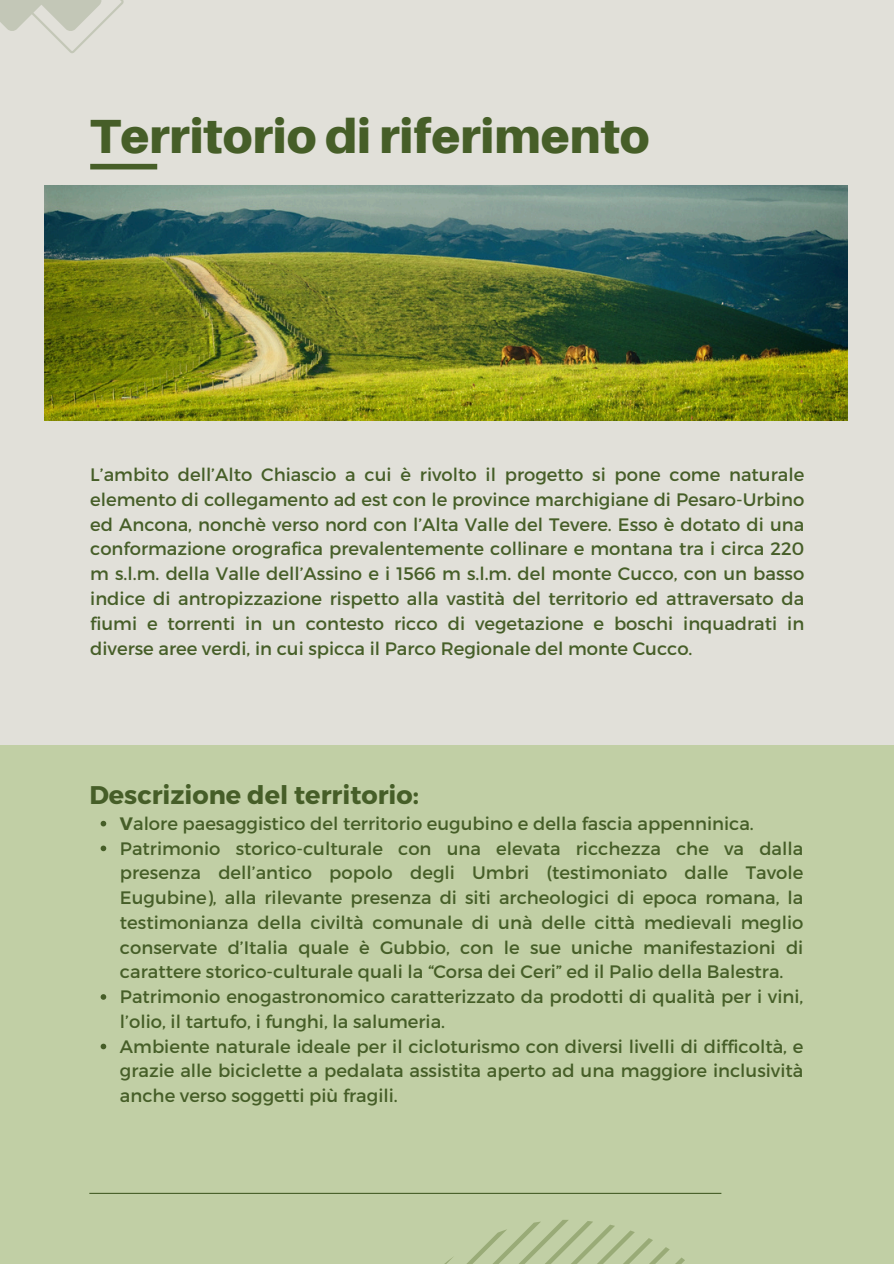
<style>
.page{position:relative;width:894px;height:1264px;background:#fff}
.page>*{position:absolute;margin:0;border:0;box-sizing:border-box;transform-origin:0 0}
.t1{font:900 48px "Aileron";color:#465e28}
.t2{font:700 25.5px "Montserrat";color:#465e28}
.t3{font:18px/24.8px "Montserrat";color:#465e28;text-align:justify}
.s1{font-weight:700}
</style>
<div class="page">
<div style="left:0;top:0;width:893px;height:1263px;background:#e1e0d9"></div>
<div style="left:0;top:745px;width:893px;height:518px;background:#c1cfa5"></div>
<hr style="left:89px;top:1192px;width:632px;height:1px;background:#465e28">
<div style="left:90px;top:164px;width:67px;height:5px;background:#465e28"></div>
<svg style="left:0;top:0;width:123px;height:53px"></svg>
<svg style="left:446px;top:1220px;width:239px;height:43px"></svg>
<img style="left:45px;top:186px;width:802px;height:234px">
<svg style="left:101px;top:820px;width:5px;height:6px"></svg>
<svg style="left:101px;top:845px;width:5px;height:6px"></svg>
<svg style="left:101px;top:994px;width:5px;height:5px"></svg>
<svg style="left:101px;top:1043px;width:5px;height:6px"></svg>
<h1 class="t1" style="left:90px;top:106px;width:561px">Territorio di riferimento</h1>
<p class="t3" style="left:90px;top:461px;width:715px">L’ambito dell’Alto Chiascio a cui è rivolto il progetto si pone come naturale elemento di collegamento ad est con le province marchigiane di Pesaro-Urbino ed Ancona, nonchè verso nord con l’Alta Valle del Tevere. Esso è dotato di una conformazione orografica prevalentemente collinare e montana tra i circa 220 m s.l.m. della Valle dell’Assino e i 1566 m s.l.m. del monte Cucco, con un basso indice di antropizzazione rispetto alla vastità del territorio ed attraversato da fiumi e torrenti in un contesto ricco di vegetazione e boschi inquadrati in diverse aree verdi, in cui spicca il Parco Regionale del monte Cucco.</p>
<p class="t2" style="left:89px;top:778px;width:331px">Descrizione del territorio:</p>
<p class="t3" style="left:120px;top:810px;width:635px"><span class="s1">V</span>alore paesaggistico del territorio eugubino e della fascia appenninica.</p>
<p class="t3" style="left:120px;top:834px;width:684px">Patrimonio storico-culturale con una elevata ricchezza che va dalla presenza dell’antico popolo degli Umbri (testimoniato dalle Tavole Eugubine), alla rilevante presenza di siti archeologici di epoca romana, la testimonianza della civiltà comunale di unà delle città medievali meglio conservate d’Italia quale è Gubbio, con le sue uniche manifestazioni di carattere storico-culturale quali la “Corsa dei Ceri” ed il Palio della Balestra.</p>
<h2 class="t3" style="left:120px;top:983px;width:684px">Patrimonio enogastronomico caratterizzato da prodotti di qualità per i vini, l’olio, il tartufo, i funghi, la salumeria.</h2>
<p class="t3" style="left:120px;top:1032px;width:684px">Ambiente naturale ideale per il cicloturismo con diversi livelli di difficoltà, e grazie alle biciclette a pedalata assistita aperto ad una maggiore inclusività anche verso soggetti più fragili.</p>
</div>
